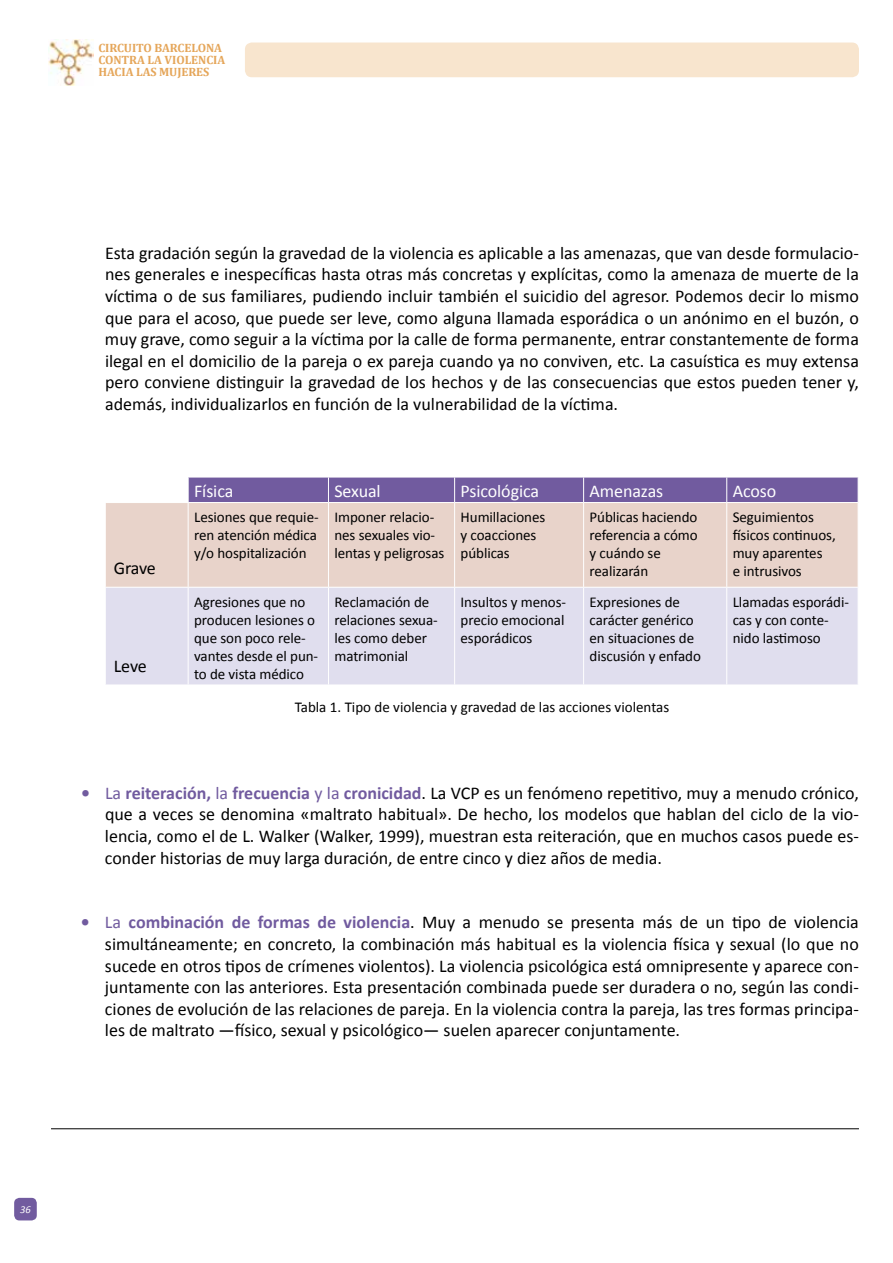
<style>
.page{position:relative;width:893px;height:1263px;background:#fff}
.page>*{position:absolute;margin:0;border:0;box-sizing:border-box;transform-origin:0 0}
.t1{font:18px/21.6px "Calibri";color:#000;text-align:justify}
.t2{font:18px "Calibri";letter-spacing:-.005em;color:#fff}
.t3{font:15px/18px "Calibri";letter-spacing:-.005em;color:#000}
.t4{font:700 12.15px/12.1px "Cambria";letter-spacing:-.005em;color:#e5a65a}
.t5{font:italic 10.5px "Calibri";color:#fff}
.s1{font-weight:700;color:#715b9f}
.s2{color:#715b9f}
</style>
<div class="page">
<div style="left:14px;top:1198px;width:23px;height:22px;background:#715b9f;border-radius:5px"></div>
<img style="left:49px;top:39px;width:45px;height:46px">
<div style="left:245px;top:43px;width:614px;height:34px;background:#f8e5ce;border-radius:7px"></div>
<hr style="left:51px;top:1128px;width:808px;height:1px;background:#000">
<div style="left:106px;top:503px;width:752px;height:84px;background:#e8d3ca"></div>
<div style="left:106px;top:588px;width:752px;height:97px;background:#e0deee"></div>
<div style="left:188px;top:477px;width:671px;height:25px;background:#715b9f"></div>
<hr style="left:188px;top:503px;width:1px;height:84px;background:#fff">
<hr style="left:328px;top:503px;width:1px;height:84px;background:#fff">
<hr style="left:454px;top:503px;width:1px;height:84px;background:#fff">
<hr style="left:583px;top:503px;width:1px;height:84px;background:#fff">
<hr style="left:726px;top:503px;width:1px;height:84px;background:#fff">
<hr style="left:188px;top:588px;width:1px;height:97px;background:#fff">
<hr style="left:328px;top:588px;width:1px;height:97px;background:#fff">
<hr style="left:454px;top:588px;width:1px;height:97px;background:#fff">
<hr style="left:583px;top:588px;width:1px;height:97px;background:#fff">
<hr style="left:726px;top:588px;width:1px;height:97px;background:#fff">
<p class="t4" style="left:98px;top:41px;width:128px">CIRCUITO BARCELONA<br>CONTRA LA VIOLENCIA<br>HACIA LAS MUJERES</p>
<p class="t1" style="left:105px;top:241px;width:755px">Esta gradación según la gravedad de la violencia es aplicable a las amenazas, que van desde formulacio&shy;nes generales e inespecíficas hasta otras más concretas y explícitas, como la amenaza de muerte de la víctima o de sus familiares, pudiendo incluir también el suicidio del agresor. Podemos decir lo mismo que para el acoso, que puede ser leve, como alguna llamada esporádica o un anónimo en el buzón, o muy grave, como seguir a la víctima por la calle de forma permanente, entrar constantemente de forma ilegal en el domicilio de la pareja o ex pareja cuando ya no conviven, etc. La casuística es muy extensa pero conviene distinguir la gravedad de los hechos y de las consecuencias que estos pueden tener y, además, individualizarlos en función de la vulnerabilidad de la víctima.</p>
<p class="t1" style="left:114px;top:557px;width:44px">Grave</p>
<p class="t1" style="left:114px;top:655px;width:35px">Leve</p>
<p class="t2" style="left:194px;top:479px;width:41px">Física</p>
<p class="t2" style="left:334px;top:479px;width:48px">Sexual</p>
<p class="t2" style="left:461px;top:479px;width:80px">Psicológica</p>
<p class="t2" style="left:590px;top:479px;width:75px">Amenazas</p>
<p class="t2" style="left:733px;top:479px;width:45px">Acoso</p>
<p class="t3" style="left:194px;top:508px;width:126px;text-align:justify">Lesiones que requie&shy;ren atención médica y/o hospitalización</p>
<p class="t3" style="left:334px;top:508px;width:111px">Imponer relacio&shy;nes sexuales vio&shy;lentas y peligrosas</p>
<p class="t3" style="left:461px;top:508px;width:86px">Humillaciones y coacciones públicas</p>
<p class="t3" style="left:590px;top:508px;width:110px">Públicas haciendo referencia a cómo y cuándo se realizarán</p>
<p class="t3" style="left:733px;top:508px;width:105px">Seguimientos físicos continuos, muy aparentes<br>e intrusivos</p>
<p class="t3" style="left:194px;top:592px;width:126px">Agresiones que no producen lesiones o que son poco rele&shy;vantes desde el pun&shy;to de vista médico</p>
<p class="t3" style="left:334px;top:592px;width:105px">Reclamación de relaciones sexua&shy;les como deber matrimonial</p>
<p class="t3" style="left:461px;top:592px;width:107px;text-align:justify">Insultos y menos&shy;precio emocional esporádicos</p>
<p class="t3" style="left:590px;top:592px;width:113px">Expresiones de carácter genérico en situaciones de discusión y enfado</p>
<p class="t3" style="left:733px;top:592px;width:118px">Llamadas esporádi&shy;cas y con conte&shy;nido lastimoso</p>
<p class="t3" style="left:295px;top:698px;width:376px">Tabla 1. Tipo de violencia y gravedad de las acciones violentas</p>
<p class="t1" style="left:105px;top:781px;width:755px;text-indent:-24px"><span class="s1">•</span> <span class="s2">La</span> <span class="s1">reiteración,</span> <span class="s2">la</span> <span class="s1">frecuencia</span> <span class="s2">y la</span> <span class="s1">cronicidad</span>. La VCP es un fenómeno repetitivo, muy a menudo crónico, que a veces se denomina «maltrato habitual». De hecho, los modelos que hablan del ciclo de la vio&shy;lencia, como el de L. Walker (Walker, 1999), muestran esta reiteración, que en muchos casos puede es&shy;conder historias de muy larga duración, de entre cinco y diez años de media.</p>
<p class="t1" style="left:105px;top:911px;width:755px;text-indent:-24px"><span class="s1">•</span> <span class="s2">La</span> <span class="s1">combinación de formas de violencia</span>. Muy a menudo se presenta más de un tipo de violencia simultáneamente; en concreto, la combinación más habitual es la violencia física y sexual (lo que no sucede en otros tipos de crímenes violentos). La violencia psicológica está omnipresente y aparece con&shy;juntamente con las anteriores. Esta presentación combinada puede ser duradera o no, según las condi&shy;ciones de evolución de las relaciones de pareja. En la violencia contra la pareja, las tres formas principa&shy;les de maltrato —físico, sexual y psicológico— suelen aparecer conjuntamente.</p>
<p class="t5" style="left:20px;top:1203px;width:12px">36</p>
</div>
